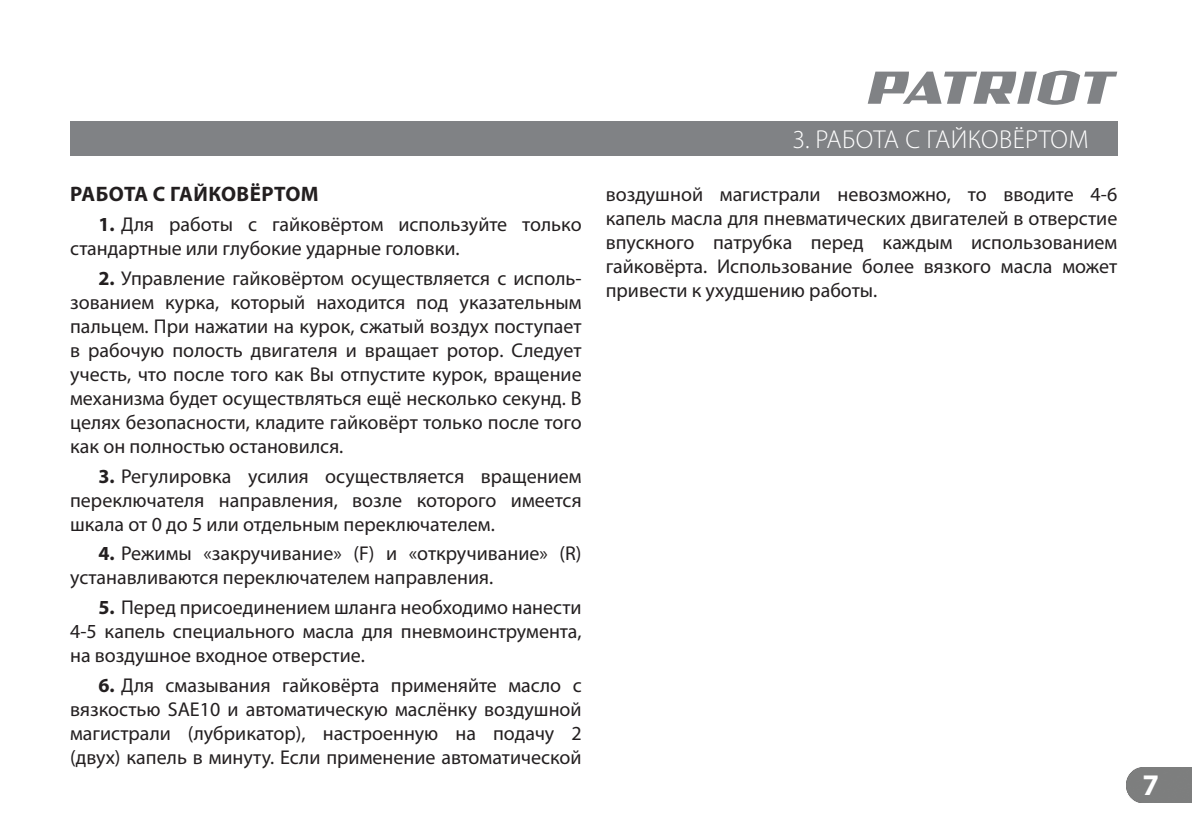
<style>
.page{position:relative;width:1192px;height:839px;background:#fff}
.page>*{position:absolute;margin:0;border:0;box-sizing:border-box;transform-origin:0 0}
.t1{font:700 30px "Myriad Pro";color:#fff}
.t2{font:300 26px "Myriad Pro";letter-spacing:.015em;color:#fff}
.t3{font:700 21px "Myriad Pro";letter-spacing:.015em;color:#231f20}
.t4{font:20px/24px "Myriad Pro";color:#231f20;text-align:justify}
.s1{font-weight:700}
</style>
<div class="page">
<div style="left:1126px;top:767px;width:65px;height:35px;background:#7d7e7e"></div>
<svg style="left:867px;top:71px;width:250px;height:34px"></svg>
<div style="left:70px;top:121px;width:1047px;height:34px;background:#808285"></div>
<p class="t3" style="left:70px;top:184px;width:250px">РАБОТА С ГАЙКОВЁРТОМ</p>
<p class="t4" style="left:70px;top:213px;width:513px;text-indent:28px"><span class="s1">1.</span> Для работы с гайковёртом используйте только стандартные или глубокие ударные головки.</p>
<p class="t4" style="left:70px;top:267px;width:513px;text-indent:28px"><span class="s1">2.</span> Управление гайковёртом осуществляется с исполь&shy;зованием курка, который находится под указательным пальцем. При нажатии на курок, сжатый воздух поступает в рабочую полость двигателя и вращает ротор. Следует учесть, что после того как Вы отпустите курок, вращение механизма будет осуществляться ещё несколько секунд. В целях безопасности, кладите гайковёрт только после того как он полностью остановился.</p>
<p class="t4" style="left:70px;top:464px;width:513px;text-indent:28px"><span class="s1">3.</span> Регулировка усилия осуществляется вращением переключателя направления, возле которого имеется шкала от 0 до 5 или отдельным переключателем.</p>
<p class="t4" style="left:70px;top:542px;width:513px;text-indent:28px"><span class="s1">4.</span> Режимы «закручивание» (F) и «откручивание» (R) устанавливаются переключателем направления.</p>
<p class="t4" style="left:70px;top:596px;width:513px;text-indent:28px"><span class="s1">5.</span> Перед присоединением шланга необходимо нанести 4-5 капель специального масла для пневмоинструмента, на воздушное входное отверстие.</p>
<p class="t4" style="left:70px;top:673px;width:513px;text-indent:28px"><span class="s1">6.</span> Для смазывания гайковёрта применяйте масло с вязкостью SAE10 и автоматическую маслёнку воздушной магистрали (лубрикатор), настроенную на подачу 2 (двух) капель в минуту. Если применение автоматической</p>
<h2 class="t2" style="left:792px;top:127px;width:298px">3. РАБОТА С ГАЙКОВЁРТОМ</h2>
<p class="t4" style="left:605px;top:183px;width:513px">воздушной магистрали невозможно, то вводите 4-6 капель масла для пневматических двигателей в отверстие впускного патрубка перед каждым использованием гайковёрта. Использование более вязкого масла может привести к ухудшению работы.</p>
<h1 class="t1" style="left:1142px;top:769px;width:18px">7</h1>
</div>
